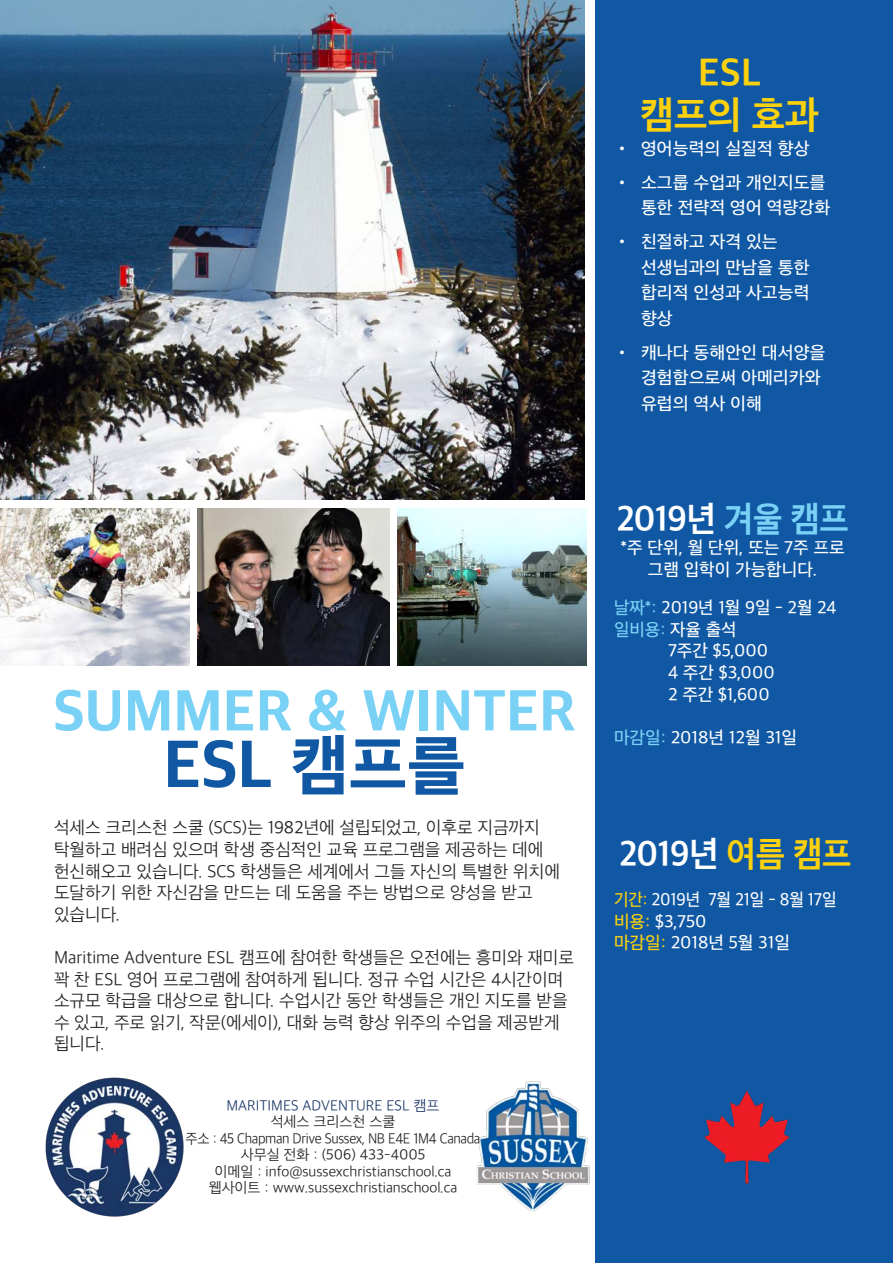
<style>
.page{position:relative;width:893px;height:1263px;background:#fff}
.page>*{position:absolute;margin:0;border:0;box-sizing:border-box;transform-origin:0 0}
.t1{font:800 67.5px "Apple SD Gothic Neo";color:#1058a3}
.t2{font:800 58.5px "Apple SD Gothic Neo";color:#79d2f6}
.t3{font:700 39px/42px "Apple SD Gothic Neo";color:#fcd10d;text-align:center}
.t4{font:700 36px "Apple SD Gothic Neo";letter-spacing:-.01em;color:#fff;scale:.94 1}
.t5{font:300 18px/21.6px "Apple SD Gothic Neo";color:#231f20}
.t6{font:500 18px/25.5px "Apple SD Gothic Neo";color:#fff}
.t7{font:500 18px/21.6px "Apple SD Gothic Neo";color:#fff;scale:.93 1}
.t8{font:500 18px "Apple SD Gothic Neo";color:#79d2f6}
.t9{font:300 15px/16.5px "Apple SD Gothic Neo";color:#231f20;text-align:center}
.t10{font:300 15px "Apple SD Gothic Neo";color:#193664}
.s1{color:#79d2f6}
.s2{color:#fff}
.s3{color:#fcd10d}
</style>
<div class="page">
<div style="left:595px;top:0;width:298px;height:1263px;background:#1058a3"></div>
<img style="left:0;top:0;width:585px;height:500px">
<img style="left:0;top:509px;width:189px;height:157px">
<img style="left:197px;top:509px;width:192px;height:157px">
<img style="left:397px;top:509px;width:190px;height:157px">
<img style="left:45px;top:1077px;width:139px;height:140px">
<img style="left:477px;top:1081px;width:113px;height:131px">
<img style="left:704px;top:1090px;width:86px;height:94px">
<h2 class="t2" style="left:53px;top:680px;width:523px">SUMMER &amp; WINTER</h2>
<h1 class="t1" style="left:163px;top:729px;width:304px">ESL 캠프를</h1>
<p class="t5" style="left:54px;top:818px;width:507px">석세스 크리스천 스쿨 (SCS)는 1982년에 설립되었고, 이후로 지금까지 탁월하고 배려심 있으며 학생 중심적인 교육 프로그램을 제공하는 데에 헌신해오고 있습니다. SCS 학생들은 세계에서 그들 자신의 특별한 위치에 도달하기 위한 자신감을 만드는 데 도움을 주는 방법으로 양성을 받고 있습니다.</p>
<p class="t5" style="left:54px;top:948px;width:522px">Maritime Adventure ESL 캠프에 참여한 학생들은 오전에는 흥미와 재미로 꽉 찬 ESL 영어 프로그램에 참여하게 됩니다. 정규 수업 시간은 4시간이며 소규모 학급을 대상으로 합니다. 수업시간 동안 학생들은 개인 지도를 받을 수 있고, 주로 읽기, 작문(에세이), 대화 능력 향상 위주의 수업을 제공받게 됩니다.</p>
<p class="t10" style="left:226px;top:1097px;width:215px">MARITIMES ADVENTURE ESL 캠프</p>
<p class="t9" style="left:186px;top:1114px;width:296px">석세스 크리스천 스쿨<br>주소 : 45 Chapman Drive Sussex, NB E4E 1M4 Canada 사무실 전화 : (506) 433-4005<br>이메일 : info@sussexchristianschool.ca<br>웹사이트 : www.sussexchristianschool.ca</p>
<h3 class="t3" style="left:640px;top:54px;width:180px">ESL<br>캠프의 효과</h3>
<p class="t6" style="left:614px;top:136px;width:197px">• 영어능력의 실질적 향상</p>
<p class="t6" style="left:614px;top:170px;width:218px;text-align:right">• 소그룹 수업과 개인지도를 통한 전략적 영어 역량강화</p>
<p class="t6" style="left:641px;top:230px;width:170px;text-indent:-27px">• 친절하고 자격 있는 선생님과의 만남을 통한 합리적 인성과 사고능력 향상</p>
<p class="t6" style="left:641px;top:340px;width:186px;text-indent:-27px">• 캐나다 동해안인 대서양을 경험함으로써 아메리카와 유럽의 역사 이해</p>
<h3 class="t4" style="left:616px;top:500px;width:249px">2019년 <span class="s1">겨울 캠프</span></h3>
<p class="t6" style="left:621px;top:538px;width:225px;line-height:21.6px;text-align:center">*주 단위, 월 단위, 또는 7주 프로 그램 입학이 가능합니다.</p>
<p class="t6" style="left:614px;top:596px;width:224px"><span class="s1">날짜*:</span> 2019년 1월 9일 - 2월 24</p>
<p class="t8" style="left:614px;top:619px;width:124px">일비용: <span class="s2">자율 출석</span></p>
<p class="t6" style="left:668px;top:639px;width:102px">7주간 $5,000</p>
<p class="t6" style="left:668px;top:661px;width:108px">4 주간 $3,000</p>
<p class="t6" style="left:668px;top:682px;width:103px">2 주간 $1,600</p>
<p class="t6" style="left:614px;top:726px;width:185px"><span class="s1">마감일:</span> 2018년 12월 31일</p>
<h3 class="t4" style="left:619px;top:835px;width:249px">2019년 <span class="s3">여름 캠프</span></h3>
<p class="t7" style="left:614px;top:890px;width:241px"><span class="s3">기간:</span> 2019년 7월 21일 - 8월 17일 <span class="s3">비용:</span> $3,750<br><span class="s3">마감일:</span> 2018년 5월 31일</p>
</div>
